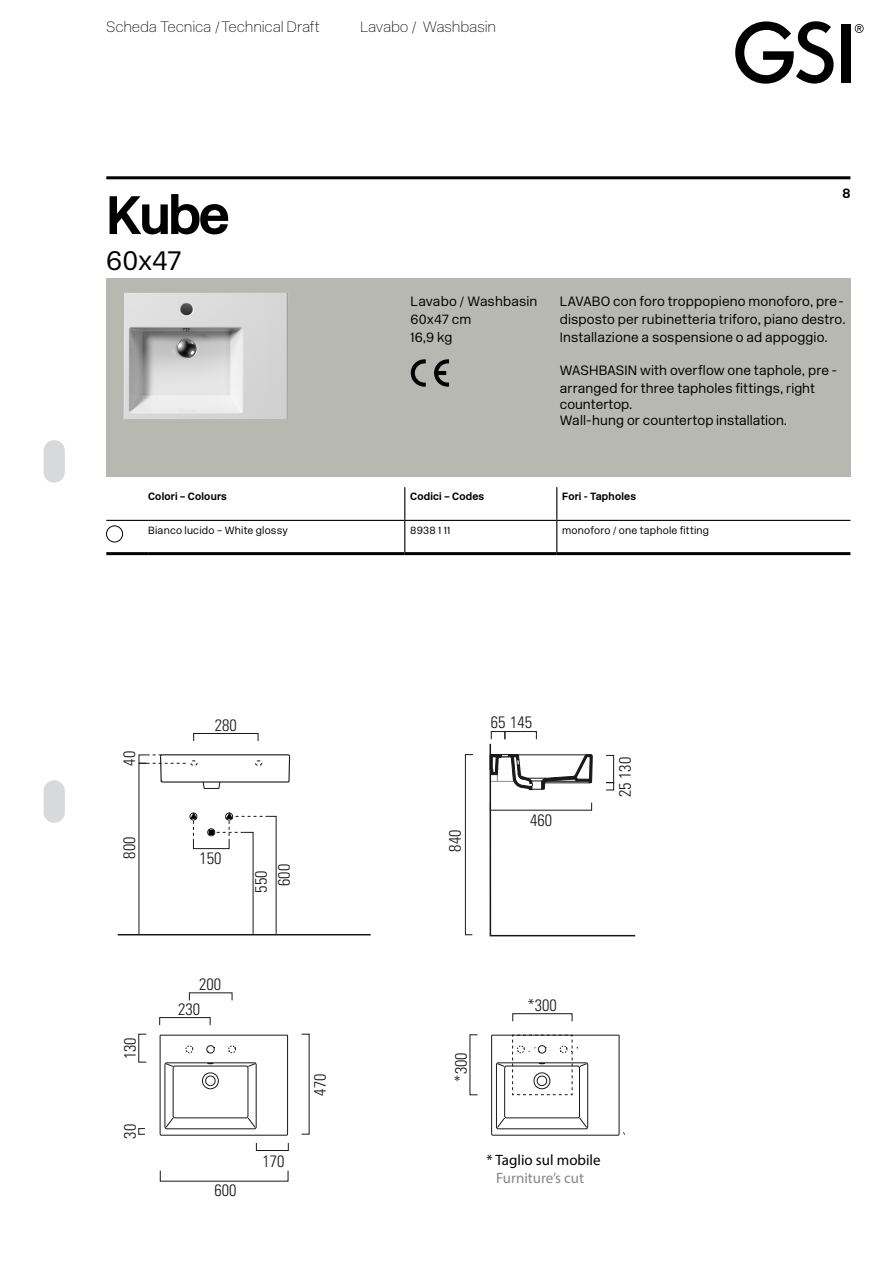
<style>
.page{position:relative;width:893px;height:1263px;background:#fff}
.page>*{position:absolute;margin:0;border:0;box-sizing:border-box;transform-origin:0 0}
.t1{font:700 54px "New Rail Alphabet";color:#000}
.t2{font:300 27px "New Rail Alphabet";letter-spacing:-.005em;color:#000}
.t3{font:300 condensed 16.5px "Univers LT Std";color:#1a171b}
.t4{font:300 condensed 16.5px "Univers LT Std";color:#000}
.t5{font:15px "New Rail Alphabet Off White";letter-spacing:-.015em;color:#000}
.t6{font:15px "Myriad Pro";color:#000}
.t7{font:15px "Myriad Pro";color:#878787}
.t8{font:300 13.5px/18px "New Rail Alphabet";letter-spacing:.01em;color:#000}
.t9{font:700 13.5px "New Rail Alphabet";color:#000}
.t10{font:300 10.5px "New Rail Alphabet";letter-spacing:.02em;color:#000}
.t11{font:700 10.5px "New Rail Alphabet";letter-spacing:.02em;color:#000}
</style>
<div class="page">
<div style="left:44px;top:440px;width:21px;height:43px;background:#d8d9da;border-radius:11px"></div>
<div style="left:44px;top:780px;width:21px;height:43px;background:#d8d9da;border-radius:11px"></div>
<svg style="left:735px;top:21px;width:99px;height:63px"></svg>
<div style="left:841px;top:24px;width:9px;height:58px;background:#000"></div>
<svg style="left:855px;top:24px;width:9px;height:9px"></svg>
<div style="left:106px;top:278px;width:744px;height:198px;background:#b7b8b1"></div>
<hr style="left:106px;top:176px;width:744px;height:3px;background:#000">
<hr style="left:106px;top:520px;width:42px;height:1px;background:#000">
<hr style="left:148px;top:520px;width:257px;height:1px;background:#000">
<hr style="left:405px;top:520px;width:152px;height:1px;background:#000">
<hr style="left:557px;top:520px;width:293px;height:1px;background:#000">
<hr style="left:404px;top:487px;width:1px;height:33px;background:#000">
<hr style="left:556px;top:487px;width:1px;height:33px;background:#000">
<hr style="left:404px;top:521px;width:1px;height:31px;background:#000">
<hr style="left:556px;top:521px;width:1px;height:31px;background:#000">
<hr style="left:106px;top:552px;width:42px;height:3px;background:#000">
<hr style="left:148px;top:552px;width:257px;height:3px;background:#000">
<hr style="left:405px;top:552px;width:152px;height:3px;background:#000">
<hr style="left:557px;top:552px;width:293px;height:3px;background:#000">
<div style="left:106px;top:526px;width:17px;height:16px;border:1px solid #000;border-radius:50%"></div>
<svg style="left:411px;top:359px;width:15px;height:28px"></svg>
<svg style="left:434px;top:359px;width:15px;height:28px"></svg>
<svg style="left:139px;top:1128px;width:6px;height:6px"></svg>
<svg style="left:301px;top:1034px;width:9px;height:100px"></svg>
<div style="left:159px;top:1017px;width:51px;height:8px;border:1px solid #1a171b"></div>
<div style="left:256px;top:1143px;width:32px;height:8px;border:1px solid #1a171b"></div>
<hr style="left:118px;top:934px;width:253px;height:1px;background:#1a171b">
<svg style="left:465px;top:731px;width:171px;height:206px"></svg>
<svg style="left:159px;top:1034px;width:130px;height:102px"></svg>
<div style="left:193px;top:733px;width:65px;height:8px;border:1px solid #1a171b"></div>
<svg style="left:139px;top:754px;width:152px;height:180px"></svg>
<div style="left:513px;top:1013px;width:59px;height:8px;border:1px solid #1a171b"></div>
<svg style="left:491px;top:1034px;width:134px;height:102px"></svg>
<img style="left:124px;top:293px;width:164px;height:127px">
<p class="t5" style="left:106px;top:18px;width:215px">Scheda Tecnica /Technical Draft</p>
<p class="t5" style="left:360px;top:18px;width:138px">Lavabo / Washbasin</p>
<h1 class="t1" style="left:106px;top:179px;width:125px">Kube</h1>
<h2 class="t2" style="left:106px;top:243px;width:76px">60x47</h2>
<p class="t4" style="left:119px;top:264px;width:23px;rotate:-90deg">500</p>
<p class="t9" style="left:842px;top:184px;width:10px">8</p>
<p class="t8" style="left:411px;top:292px;width:128px">Lavabo / Washbasin<br>60x47 cm<br>16,9 kg</p>
<p class="t8" style="left:560px;top:292px;width:287px">LAVABO con foro troppopieno monoforo, pre&shy;disposto per rubinetteria triforo, piano destro.<br>Installazione a sospensione o ad appoggio.</p>
<p class="t8" style="left:560px;top:361px;width:279px">WASHBASIN with overflow one taphole, pre - arranged for three tapholes fittings, right</p>
<p class="t8" style="left:560px;top:396px;width:229px;line-height:16px">countertop.<br>Wall-hung or countertop installation.</p>
<p class="t11" style="left:148px;top:490px;width:80px">Colori – Colours</p>
<p class="t11" style="left:410px;top:490px;width:76px">Codici – Codes</p>
<p class="t11" style="left:562px;top:490px;width:75px">Fori - Tapholes</p>
<p class="t10" style="left:148px;top:523px;width:141px">Bianco lucido – White glossy</p>
<p class="t10" style="left:410px;top:523px;width:42px">8938 1 11</p>
<p class="t10" style="left:562px;top:523px;width:148px">monoforo / one taphole fitting</p>
<p class="t4" style="left:148px;top:540px;width:23px;rotate:-90deg">840</p>
<p class="t3" style="left:120px;top:766px;width:16px;rotate:-90deg">40</p>
<p class="t3" style="left:120px;top:859px;width:23px;rotate:-90deg">800</p>
<p class="t4" style="left:119px;top:1044px;width:16px;rotate:-90deg">40</p>
<p class="t3" style="left:120px;top:1059px;width:23px;rotate:-90deg">130</p>
<p class="t4" style="left:119px;top:1134px;width:23px;rotate:-90deg">800</p>
<p class="t3" style="left:120px;top:1139px;width:16px;rotate:-90deg">30</p>
<p class="t3" style="left:215px;top:715px;width:23px">280</p>
<p class="t3" style="left:200px;top:848px;width:23px">150</p>
<p class="t3" style="left:251px;top:893px;width:23px;rotate:-90deg">550</p>
<p class="t3" style="left:274px;top:886px;width:23px;rotate:-90deg">600</p>
<p class="t3" style="left:199px;top:974px;width:23px">200</p>
<p class="t3" style="left:178px;top:999px;width:23px">230</p>
<p class="t3" style="left:215px;top:1180px;width:23px">600</p>
<p class="t3" style="left:263px;top:1151px;width:23px">170</p>
<p class="t3" style="left:310px;top:1096px;width:23px;rotate:-90deg">470</p>
<p class="t3" style="left:491px;top:712px;width:43px">65 145</p>
<p class="t3" style="left:445px;top:852px;width:23px;rotate:-90deg">840</p>
<p class="t3" style="left:530px;top:810px;width:23px">460</p>
<p class="t3" style="left:615px;top:797px;width:42px;rotate:-90deg">25 130</p>
<p class="t3" style="left:451px;top:1082px;width:31px;rotate:-90deg">*300</p>
<p class="t3" style="left:527px;top:995px;width:31px">*300</p>
<p class="t6" style="left:487px;top:1151px;width:116px">* Taglio sul mobile</p>
<p class="t7" style="left:496px;top:1169px;width:90px">Furniture’s cut</p>
<p class="t4" style="left:532px;top:1152px;width:23px">150</p>
</div>
